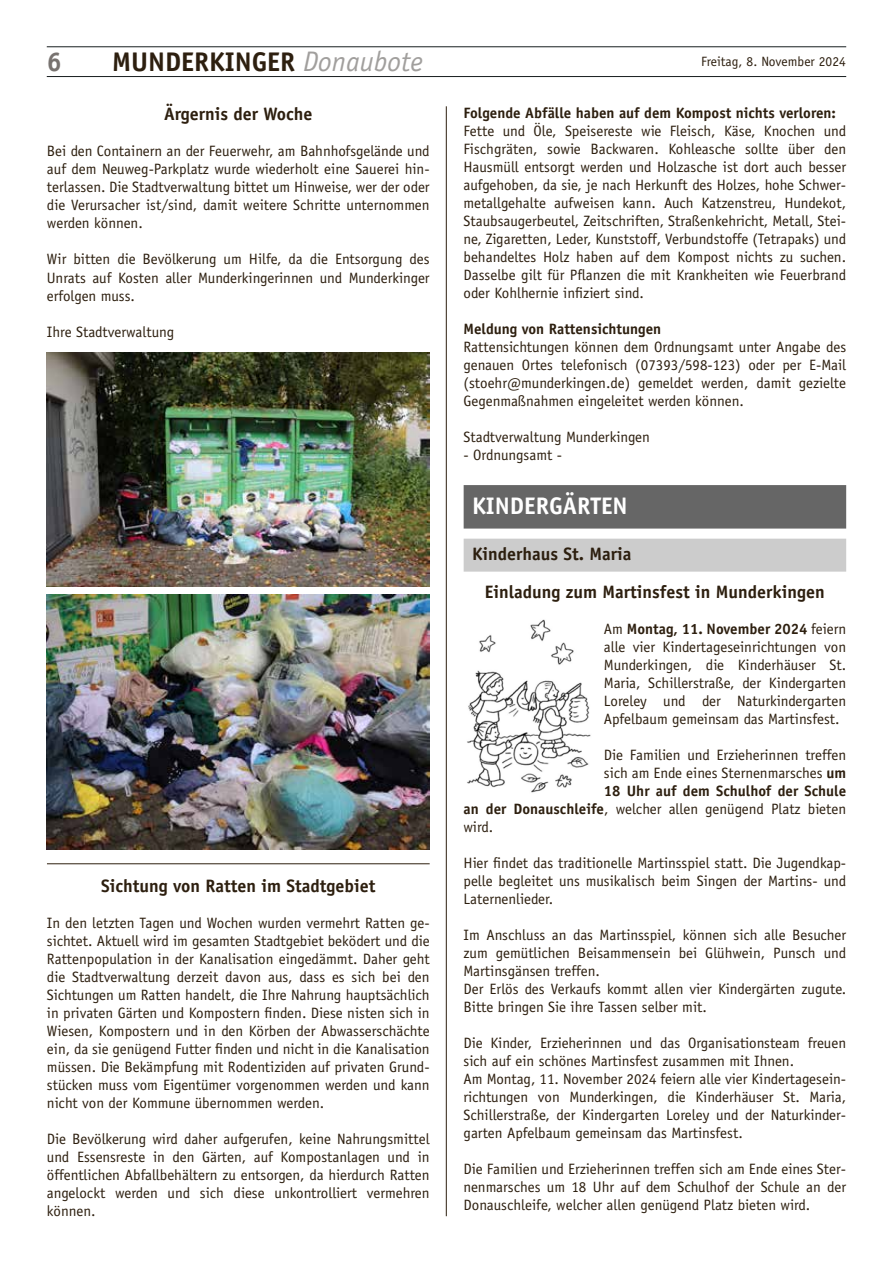
<style>
.page{position:relative;width:893px;height:1263px;background:#fff}
.page>*{position:absolute;margin:0;border:0;box-sizing:border-box;transform-origin:0 0}
.t1{font:700 27px "Officina Sans";color:#2d1f0f}
.t2{font:700 27px "Officina Sans";color:#787370}
.t3{font:700 24px "Officina Sans";color:#fff}
.t4{font:700 18px/37px "Officina Sans";color:#2d1f0f}
.t5{font:15px/18px "Officina Sans";color:#2d1f0f;text-align:justify}
.t6{font:700 15px "Officina Sans";color:#2d1f0f}
.t7{font:13.5px "Officina Sans";color:#2d1f0f}
.s1{font-weight:400;font-style:italic;font-size:28.35px;color:#a19f9d}
.s2{font-weight:700}
</style>
<div class="page">
<hr style="left:47px;top:76px;width:799px;height:1px;background:#171d1f">
<hr style="left:47px;top:47px;width:799px;height:1px;background:#171d1f">
<hr style="left:446px;top:106px;width:1px;height:1110px;background:#2d1f0f">
<hr style="left:47px;top:863px;width:383px;height:1px;background:#2d1f0f">
<img style="left:47px;top:353px;width:383px;height:234px">
<img style="left:47px;top:595px;width:383px;height:255px">
<div style="left:464px;top:485px;width:382px;height:44px;background:#666"></div>
<div style="left:464px;top:539px;width:382px;height:33px;background:#ccc"></div>
<img style="left:467px;top:619px;width:124px;height:174px">
<h1 class="t2" style="left:47px;top:45px;width:17px">6</h1>
<h1 class="t1" style="left:112px;top:45px;width:312px">MUNDERKINGER <span class="s1">Donaubote</span></h1>
<p class="t7" style="left:701px;top:53px;width:146px">Freitag, 8. November 2024</p>
<p class="t4" style="left:164px;top:96px;width:150px">Ärgernis der Woche</p>
<p class="t5" style="left:47px;top:142px;width:384px">Bei den Containern an der Feuerwehr, am Bahnhofsgelände und auf dem Neuweg-Parkplatz wurde wiederholt eine Sauerei hin&shy;terlassen. Die Stadtverwaltung bittet um Hinweise, wer der oder die Verursacher ist/sind, damit weitere Schritte unternommen werden können.</p>
<p class="t5" style="left:47px;top:250px;width:384px">Wir bitten die Bevölkerung um Hilfe, da die Entsorgung des Unrats auf Kosten aller Munderkingerinnen und Munderkinger erfolgen muss.</p>
<p class="t5" style="left:47px;top:322px;width:129px">Ihre Stadtverwaltung</p>
<p class="t6" style="left:463px;top:104px;width:374px">Folgende Abfälle haben auf dem Kompost nichts verloren:</p>
<p class="t5" style="left:463px;top:122px;width:384px">Fette und Öle, Speisereste wie Fleisch, Käse, Knochen und Fischgräten, sowie Backwaren. Kohleasche sollte über den Hausmüll entsorgt werden und Holzasche ist dort auch besser aufgehoben, da sie, je nach Herkunft des Holzes, hohe Schwer&shy;metallgehalte aufweisen kann. Auch Katzenstreu, Hundekot, Staubsaugerbeutel, Zeitschriften, Straßenkehricht, Metall, Stei&shy;ne, Zigaretten, Leder, Kunststoff, Verbundstoffe (Tetrapaks) und behandeltes Holz haben auf dem Kompost nichts zu suchen.<br>Dasselbe gilt für Pflanzen die mit Krankheiten wie Feuerbrand oder Kohlhernie infiziert sind.</p>
<p class="t6" style="left:463px;top:320px;width:199px">Meldung von Rattensichtungen</p>
<p class="t5" style="left:463px;top:338px;width:384px">Rattensichtungen können dem Ordnungsamt unter Angabe des genauen Ortes telefonisch (07393/598-123) oder per E-Mail (stoehr@munderkingen.de) gemeldet werden, damit gezielte Gegenmaßnahmen eingeleitet werden können.</p>
<p class="t5" style="left:463px;top:428px;width:188px">Stadtverwaltung Munderkingen</p>
<p class="t5" style="left:463px;top:446px;width:100px">- Ordnungsamt -</p>
<h2 class="t3" style="left:472px;top:491px;width:157px">Kindergärten</h2>
<p class="t4" style="left:485px;top:536px;width:341px;text-indent:-13px">Kinderhaus St. Maria<br>Einladung zum Martinsfest in Munderkingen</p>
<p class="t5" style="left:604px;top:619px;width:244px">Am <span class="s2">Montag, 11. November 2024</span> feiern alle vier Kindertageseinrichtungen von Munderkingen, die Kinderhäuser St.<br>Maria, Schillerstraße, der Kindergarten Loreley und der Naturkindergarten Apfelbaum gemeinsam das Martinsfest.</p>
<p class="t5" style="left:604px;top:745px;width:244px">Die Familien und Erzieherinnen treffen</p>
<p class="t5" style="left:604px;top:763px;width:244px">sich am Ende eines Sternenmarsches <span class="s2">um</span></p>
<p class="t6" style="left:604px;top:781px;width:244px">18 Uhr auf dem Schulhof der Schule</p>
<p class="t5" style="left:463px;top:799px;width:384px"><span class="s2">an der Donauschleife</span>, welcher allen genügend Platz bieten</p>
<p class="t5" style="left:463px;top:817px;width:31px">wird.</p>
<p class="t5" style="left:463px;top:853px;width:384px">Hier findet das traditionelle Martinsspiel statt. Die Jugendkap&shy;pelle begleitet uns musikalisch beim Singen der Martins- und Laternenlieder.</p>
<p class="t5" style="left:463px;top:925px;width:384px;text-align:left">Im Anschluss an das Martinsspiel, können sich alle Besucher zum gemütlichen Beisammensein bei Glühwein, Punsch und Martinsgänsen treffen.<br>Der Erlös des Verkaufs kommt allen vier Kindergärten zugute.<br>Bitte bringen Sie ihre Tassen selber mit.</p>
<p class="t5" style="left:463px;top:1033px;width:384px;text-align:left">Die Kinder, Erzieherinnen und das Organisationsteam freuen sich auf ein schönes Martinsfest zusammen mit Ihnen.<br>Am Montag, 11. November 2024 feiern alle vier Kindertagesein&shy;richtungen von Munderkingen, die Kinderhäuser St. Maria, Schillerstraße, der Kindergarten Loreley und der Naturkinder&shy;garten Apfelbaum gemeinsam das Martinsfest.</p>
<p class="t5" style="left:463px;top:1159px;width:384px">Die Familien und Erzieherinnen treffen sich am Ende eines Ster&shy;nenmarsches um 18 Uhr auf dem Schulhof der Schule an der Donauschleife, welcher allen genügend Platz bieten wird.</p>
<p class="t4" style="left:101px;top:867px;width:276px">Sichtung von Ratten im Stadtgebiet</p>
<p class="t5" style="left:47px;top:913px;width:384px">In den letzten Tagen und Wochen wurden vermehrt Ratten ge&shy;sichtet. Aktuell wird im gesamten Stadtgebiet beködert und die Rattenpopulation in der Kanalisation eingedämmt. Daher geht die Stadtverwaltung derzeit davon aus, dass es sich bei den Sichtungen um Ratten handelt, die Ihre Nahrung hauptsächlich in privaten Gärten und Kompostern finden. Diese nisten sich in Wiesen, Kompostern und in den Körben der Abwasserschächte ein, da sie genügend Futter finden und nicht in die Kanalisation müssen. Die Bekämpfung mit Rodentiziden auf privaten Grund&shy;stücken muss vom Eigentümer vorgenommen werden und kann nicht von der Kommune übernommen werden.</p>
<p class="t5" style="left:47px;top:1129px;width:384px">Die Bevölkerung wird daher aufgerufen, keine Nahrungsmittel und Essensreste in den Gärten, auf Kompostanlagen und in öffentlichen Abfallbehältern zu entsorgen, da hierdurch Ratten angelockt werden und sich diese unkontrolliert vermehren können.</p>
</div>
